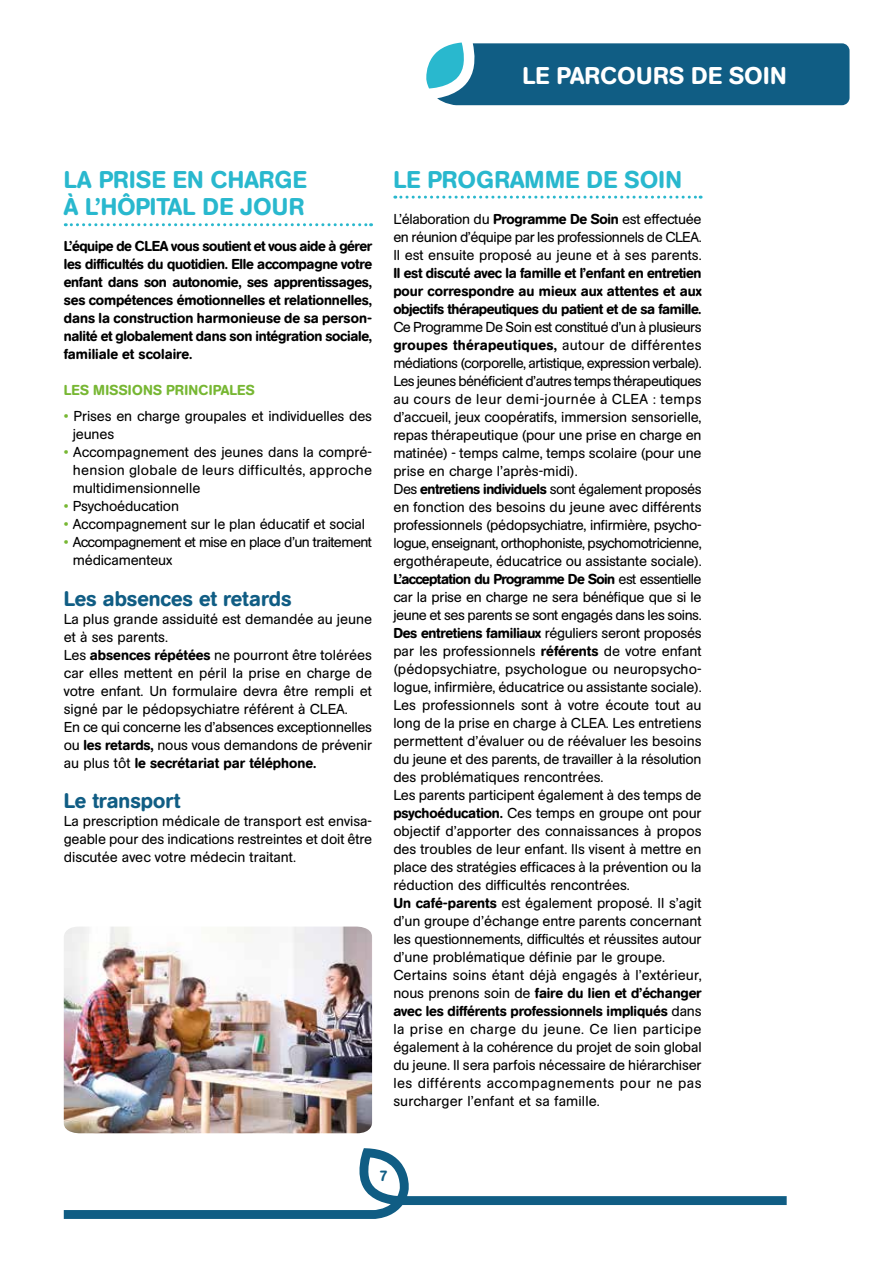
<style>
.page{position:relative;width:893px;height:1263px;background:#fff}
.page>*{position:absolute;margin:0;border:0;box-sizing:border-box;transform-origin:0 0}
.t1{font:500 24px/27px "AG Book Rounded";letter-spacing:.02em;color:#29b8ce}
.t2{font:500 24px "AG Book Rounded";letter-spacing:.02em;color:#fff}
.t3{font:500 21px "AG Book Rounded";color:#105d84}
.t4{font:500 15px "AG Book Rounded";color:#105d84}
.t5{font:14.25px/18px "AG Book Rounded";letter-spacing:-.01em;color:#000}
.t6{font:500 14.25px/18px "AG Book Rounded";letter-spacing:-.02em;color:#000;text-align:justify}
.t7{font:14.25px/18px "AG Book Rounded";letter-spacing:-.04em;color:#000}
.t8{font:500 14.25px "AG Book Rounded";letter-spacing:.02em;color:#77b733}
.s1{color:#77b733}
.s2{font-weight:500}
</style>
<div class="page">
<svg style="left:64px;top:1148px;width:723px;height:71px"></svg>
<svg style="left:426px;top:43px;width:423px;height:62px;background:#1d698e"></svg>
<img style="left:64px;top:926px;width:308px;height:207px">
<svg style="left:395px;top:196px;width:306px;height:3px"></svg>
<svg style="left:65px;top:223px;width:307px;height:3px"></svg>
<h1 class="t2" style="left:522px;top:61px;width:266px">LE PARCOURS DE SOIN</h1>
<h1 class="t1" style="left:64px;top:166px;width:245px">LA PRISE EN CHARGE<br>À L’HÔPITAL DE JOUR</h1>
<p class="t6" style="left:64px;top:237px;width:310px">L’équipe de CLEA vous soutient et vous aide à gérer les difficultés du quotidien. Elle accompagne votre enfant dans son autonomie, ses apprentissages, ses compétences émotionnelles et relationnelles, dans la construction harmonieuse de sa person&shy;nalité et globalement dans son intégration sociale, familiale et scolaire.</p>
<p class="t8" style="left:64px;top:381px;width:192px">LES MISSIONS PRINCIPALES</p>
<p class="t5" style="left:73px;top:407px;width:301px;text-indent:-9px"><span class="s1">•</span> Prises en charge groupales et individuelles des jeunes</p>
<p class="t5" style="left:73px;top:443px;width:301px;text-align:justify;text-indent:-9px"><span class="s1">•</span> Accompagnement des jeunes dans la compré&shy;hension globale de leurs difficultés, approche multidimensionnelle</p>
<p class="t5" style="left:64px;top:497px;width:117px"><span class="s1">•</span> Psychoéducation</p>
<p class="t5" style="left:64px;top:515px;width:303px"><span class="s1">•</span> Accompagnement sur le plan éducatif et social</p>
<p class="t7" style="left:73px;top:533px;width:301px;text-indent:-9px"><span class="s1">•</span> Accompagnement et mise en place d’un traitement médicamenteux</p>
<h2 class="t3" style="left:64px;top:586px;width:229px">Les absences et retards</h2>
<p class="t5" style="left:64px;top:610px;width:310px">La plus grande assiduité est demandée au jeune et à ses parents.<br>Les <span class="s2">absences répétées</span> ne pourront être tolérées car elles mettent en péril la prise en charge de votre enfant. Un formulaire devra être rempli et signé par le pédopsychiatre référent à CLEA.<br>En ce qui concerne les d’absences exceptionnelles ou <span class="s2">les retards,</span> nous vous demandons de prévenir au plus tôt <span class="s2">le secrétariat par téléphone.</span></p>
<h2 class="t3" style="left:64px;top:789px;width:118px">Le transport</h2>
<p class="t5" style="left:64px;top:812px;width:310px;text-align:justify">La prescription médicale de transport est envisa&shy;geable pour des indications restreintes et doit être discutée avec votre médecin traitant.</p>
<h1 class="t1" style="left:393px;top:166px;width:290px">LE PROGRAMME DE SOIN</h1>
<p class="t5" style="left:393px;top:210px;width:310px;text-align:justify">L’élaboration du <span class="s2">Programme De Soin</span> est effectuée en réunion d’équipe par les professionnels de CLEA.<br>Il est ensuite proposé au jeune et à ses parents.</p>
<p class="t6" style="left:393px;top:264px;width:310px">Il est discuté avec la famille et l’enfant en entretien pour correspondre au mieux aux attentes et aux objectifs thérapeutiques du patient et de sa famille.</p>
<p class="t5" style="left:393px;top:318px;width:310px">Ce Programme De Soin est constitué d’un à plusieurs <span class="s2">groupes thérapeutiques,</span> autour de différentes médiations (corporelle, artistique, expression verbale).<br>Les jeunes bénéficient d’autres temps thérapeutiques au cours de leur demi-journée à CLEA : temps d’accueil, jeux coopératifs, immersion sensorielle, repas thérapeutique (pour une prise en charge en matinée) - temps calme, temps scolaire (pour une prise en charge l’après-midi).<br>Des <span class="s2">entretiens individuels</span> sont également proposés en fonction des besoins du jeune avec différents professionnels (pédopsychiatre, infirmière, psycho&shy;logue, enseignant, orthophoniste, psychomotricienne, ergothérapeute, éducatrice ou assistante sociale).<br><span class="s2">L’acceptation du Programme De Soin</span> est essentielle car la prise en charge ne sera bénéfique que si le jeune et ses parents se sont engagés dans les soins.<br><span class="s2">Des entretiens familiaux</span> réguliers seront proposés par les professionnels <span class="s2">référents</span> de votre enfant (pédopsychiatre, psychologue ou neuropsycho&shy;logue, infirmière, éducatrice ou assistante sociale).<br>Les professionnels sont à votre écoute tout au long de la prise en charge à CLEA. Les entretiens permettent d’évaluer ou de réévaluer les besoins du jeune et des parents, de travailler à la résolution des problématiques rencontrées.<br>Les parents participent également à des temps de <span class="s2">psychoéducation.</span> Ces temps en groupe ont pour objectif d’apporter des connaissances à propos des troubles de leur enfant. Ils visent à mettre en place des stratégies efficaces à la prévention ou la réduction des difficultés rencontrées.<br><span class="s2">Un café-parents</span> est également proposé. Il s’agit d’un groupe d’échange entre parents concernant les questionnements, difficultés et réussites autour d’une problématique définie par le groupe.<br>Certains soins étant déjà engagés à l’extérieur, nous prenons soin de <span class="s2">faire du lien et d’échanger avec les différents professionnels impliqués</span> dans la prise en charge du jeune. Ce lien participe également à la cohérence du projet de soin global du jeune. Il sera parfois nécessaire de hiérarchiser les différents accompagnements pour ne pas surcharger l’enfant et sa famille.</p>
<p class="t4" style="left:379px;top:1167px;width:10px">7</p>
</div>
